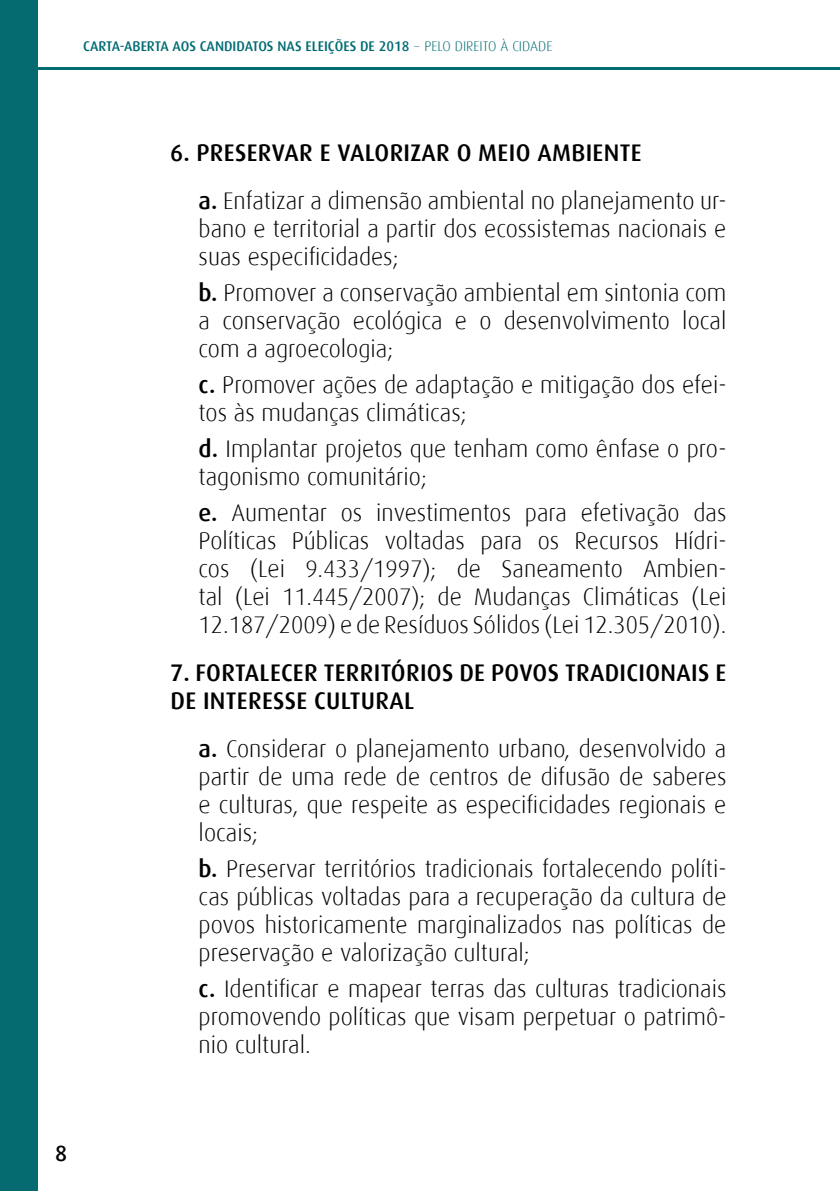
<style>
.page{position:relative;width:840px;height:1191px;background:#fff}
.page>*{position:absolute;margin:0;border:0;box-sizing:border-box;transform-origin:0 0}
.t1{font:300 24px/28px "Dax";color:#000;text-align:justify}
.t2{font:500 24px/28px "Dax";letter-spacing:.015em;color:#000}
.t3{font:500 22px "Dax";color:#000}
.t4{font:500 14px "Dax";color:#006c73}
.s1{font-weight:300}
.s2{font-weight:500}
</style>
<div class="page">
<hr style="left:23px;top:67px;width:816px;height:3px;background:#006c73">
<div style="left:0;top:0;width:37px;height:1191px;background:#066a71"></div>
<p class="t4" style="left:83px;top:38px;width:470px">CARTA-ABERTA AOS CANDIDATOS NAS ELEIÇÕES DE 2018 <span class="s1">− PELO DIREITO À CIDADE</span></p>
<p class="t1" style="left:198px;top:129px;width:529px;line-height:48px;text-indent:-28px"><span class="s2">6. PRESERVAR E VALORIZAR O MEIO AMBIENTE<br>a.</span> Enfatizar a dimensão ambiental no planejamento ur-</p>
<p class="t1" style="left:198px;top:215px;width:529px">bano e territorial a partir dos ecossistemas nacionais e suas especificidades;</p>
<p class="t1" style="left:198px;top:279px;width:529px"><span class="s2">b.</span> Promover a conservação ambiental em sintonia com a conservação ecológica e o desenvolvimento local com a agroecologia;</p>
<p class="t1" style="left:198px;top:371px;width:529px"><span class="s2">c.</span> Promover ações de adaptação e mitigação dos efei&shy;tos às mudanças climáticas;</p>
<p class="t1" style="left:198px;top:435px;width:529px"><span class="s2">d.</span> Implantar projetos que tenham como ênfase o pro&shy;tagonismo comunitário;</p>
<p class="t1" style="left:198px;top:499px;width:529px"><span class="s2">e.</span> Aumentar os investimentos para efetivação das Políticas Públicas voltadas para os Recursos Hídri&shy;cos (Lei 9.433/1997); de Saneamento Ambien&shy;tal (Lei 11.445/2007); de Mudanças Climáticas (Lei 12.187/2009) e de Resíduos Sólidos (Lei 12.305/2010).</p>
<p class="t2" style="left:170px;top:659px;width:557px">7. FORTALECER TERRITÓRIOS DE POVOS TRADICIONAIS E<br>DE INTERESSE CULTURAL</p>
<p class="t1" style="left:198px;top:735px;width:529px"><span class="s2">a.</span> Considerar o planejamento urbano, desenvolvido a partir de uma rede de centros de difusão de saberes e culturas, que respeite as especificidades regionais e locais;</p>
<p class="t1" style="left:198px;top:855px;width:529px"><span class="s2">b.</span> Preservar territórios tradicionais fortalecendo políti&shy;cas públicas voltadas para a recuperação da cultura de povos historicamente marginalizados nas políticas de preservação e valorização cultural;</p>
<p class="t1" style="left:198px;top:975px;width:529px"><span class="s2">c.</span> Identificar e mapear terras das culturas tradicionais promovendo políticas que visam perpetuar o patrimô&shy;nio cultural.</p>
<p class="t3" style="left:55px;top:1140px;width:14px">8</p>
</div>
